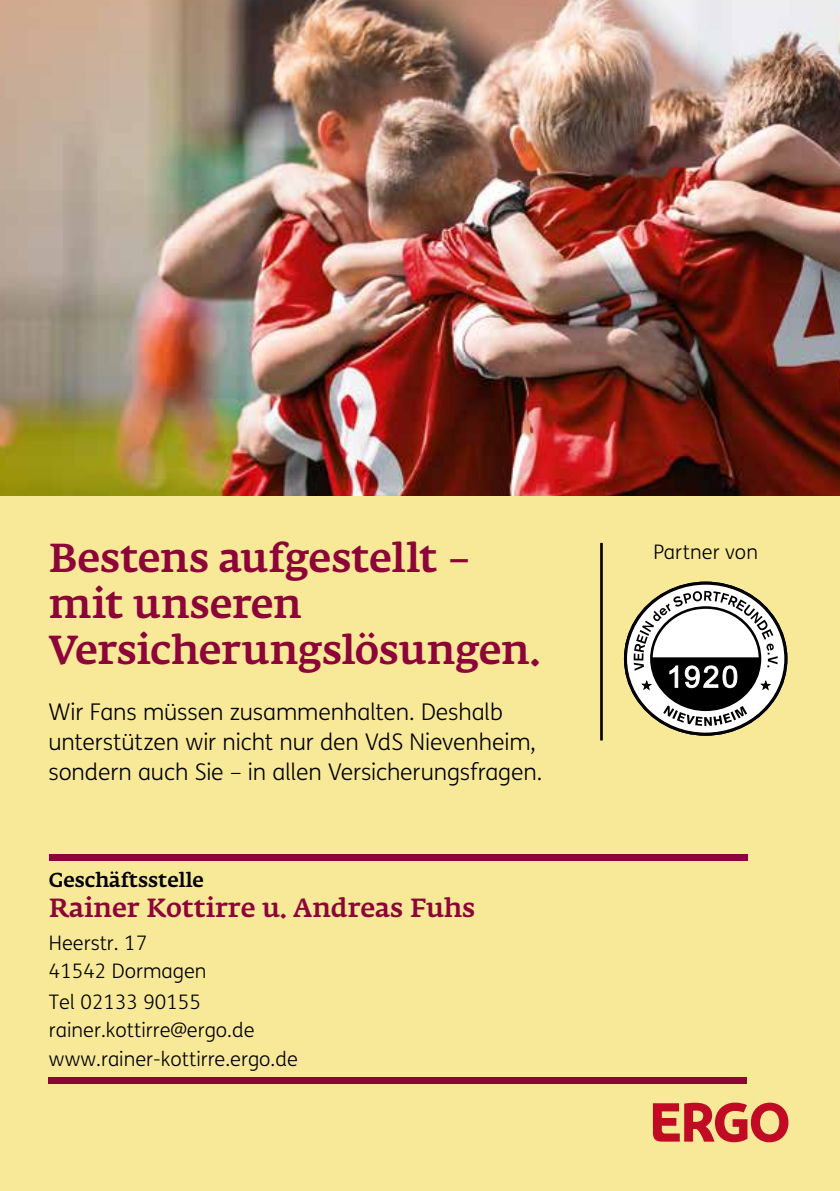
<style>
.page{position:relative;width:840px;height:1191px;background:#fff}
.page>*{position:absolute;margin:0;border:0;box-sizing:border-box;transform-origin:0 0}
.t1{font:500 40px/46px "Fedra Serif A Pro";letter-spacing:-.005em;color:#8d0439}
.t2{font:500 26px "Fedra Serif A Pro";color:#8d0439}
.t3{font:300 23px/30px "FS Me";letter-spacing:-.005em;color:#000}
.t4{font:300 20px/28px "FS Me";color:#000}
.t5{font:500 20px "Fedra Serif A Pro";color:#000}
</style>
<div class="page">
<div style="left:0;top:495px;width:839px;height:696px;background:#f8e999"></div>
<img style="left:0;top:0;width:839px;height:495px">
<svg style="left:652px;top:1102px;width:136px;height:40px"></svg>
<div style="left:48px;top:1077px;width:698px;height:6px;background:#8d0439"></div>
<div style="left:49px;top:854px;width:697px;height:6px;background:#8d0439"></div>
<svg style="left:623px;top:581px;width:164px;height:154px"></svg>
<hr style="left:600px;top:543px;width:2px;height:197px;background:#000">
<svg style="left:375px;top:0;width:465px;height:45px;background:#cdb7ae"></svg>
<h1 class="t1" style="left:49px;top:535px;width:492px">Bestens aufgestellt – mit unseren<br>Versicherungslösungen.</h1>
<p class="t4" style="left:653px;top:537px;width:106px">Partner von</p>
<p class="t3" style="left:48px;top:696px;width:495px">Wir Fans müssen zusammenhalten. Deshalb unterstützen wir nicht nur den VdS Nievenheim, sondern auch Sie – in allen Versicherungsfragen.</p>
<p class="t5" style="left:49px;top:868px;width:156px">Geschäftsstelle</p>
<p class="t2" style="left:49px;top:892px;width:427px">Rainer Kottirre u. Andreas Fuhs</p>
<p class="t4" style="left:49px;top:928px;width:159px">Heerstr. 17<br>41542 Dormagen</p>
<p class="t4" style="left:49px;top:987px;width:207px">Tel 02133 90155 rainer.kottirre@ergo.de</p>
<p class="t4" style="left:49px;top:1044px;width:250px">www.rainer-kottirre.ergo.de</p>
</div>
